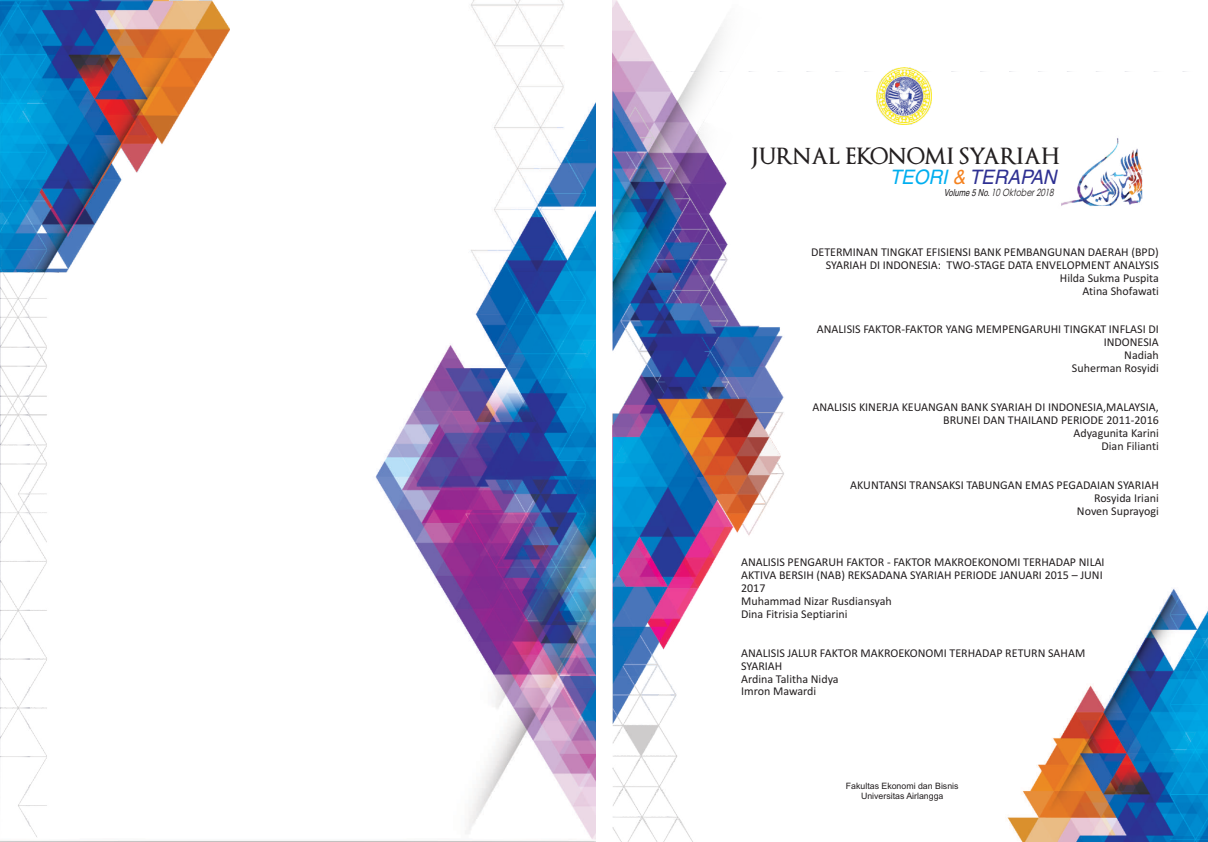
<style>
.page{position:relative;width:1208px;height:842px;background:#fff}
.page>*{position:absolute;margin:0;border:0;box-sizing:border-box;transform-origin:0 0}
.t1{font:600 22.1px "Optimus Princeps";color:#231f20}
.t2{font:italic 19.9px "Helvetica";color:#2e3092;scale:.95 1}
.t3{font:12px/12.9px "Calibri";color:#231f20;text-align:right}
.t4{font:italic 10px "Century Gothic";color:#231f20;scale:.79 1}
.t5{font:8.8px/10.5px "Arial";color:#231f20;text-align:center}
.s1{color:#00aeef}
.s2{color:#f5821f}
.s3{font-family:"Helvetica";font-size:9.7px}
</style>
<div class="page">
<img style="left:612px;top:0;width:596px;height:842px">
<img style="left:1050px;top:135px;width:101px;height:76px">
<img style="left:876px;top:68px;width:55px;height:56px">
<img style="left:229px;top:0;width:366px;height:842px">
<img style="left:0;top:0;width:229px;height:842px">
<h1 class="t1" style="left:751px;top:144px;width:310px">JURNAL EKONOMI SYARIAH</h1>
<h2 class="t2" style="left:889px;top:170px;width:181px"><span class="s1">TEORI</span> <span class="s2">&amp;</span> TERAPAN</h2>
<p class="t4" style="left:944px;top:189px;width:143px"><span class="s3">Volume 5 No.</span> 10 Oktober2018</p>
<p class="t3" style="left:811px;top:246px;width:349px">DETERMINAN TINGKAT EFISIENSI BANK PEMBANGUNAN DAERAH (BPD)<br>SYARIAH DI INDONESIA: TWO-STAGE DATA ENVELOPMENT ANALYSIS Hilda Sukma Puspita<br>Atina Shofawati</p>
<p class="t3" style="left:817px;top:324px;width:343px">ANALISIS FAKTOR-FAKTOR YANG MEMPENGARUHI TINGKAT INFLASI DI<br>INDONESIA<br>Nadiah<br>Suherman Rosyidi</p>
<p class="t3" style="left:812px;top:402px;width:348px">ANALISIS KINERJA KEUANGAN BANK SYARIAH DI INDONESIA,MALAYSIA, BRUNEI DAN THAILAND PERIODE 2011-2016<br>Adyagunita Karini<br>Dian Filianti</p>
<p class="t3" style="left:850px;top:479px;width:310px">AKUNTANSI TRANSAKSI TABUNGAN EMAS PEGADAIAN SYARIAH<br>Rosyida Iriani<br>Noven Suprayogi</p>
<p class="t3" style="left:741px;top:556px;width:365px;text-align:left">ANALISIS PENGARUH FAKTOR - FAKTOR MAKROEKONOMI TERHADAP NILAI AKTIVA BERSIH (NAB) REKSADANA SYARIAH PERIODE JANUARI 2015 – JUNI 2017<br>Muhammad Nizar Rusdiansyah<br>Dina Fitrisia Septiarini</p>
<p class="t3" style="left:741px;top:647px;width:346px;text-align:left">ANALISIS JALUR FAKTOR MAKROEKONOMI TERHADAP RETURN SAHAM<br>SYARIAH<br>Ardina Talitha Nidya<br>Imron Mawardi</p>
<p class="t5" style="left:846px;top:781px;width:114px">Fakultas Ekonomi dan Bisnis<br>Universitas Airlangga</p>
</div>
